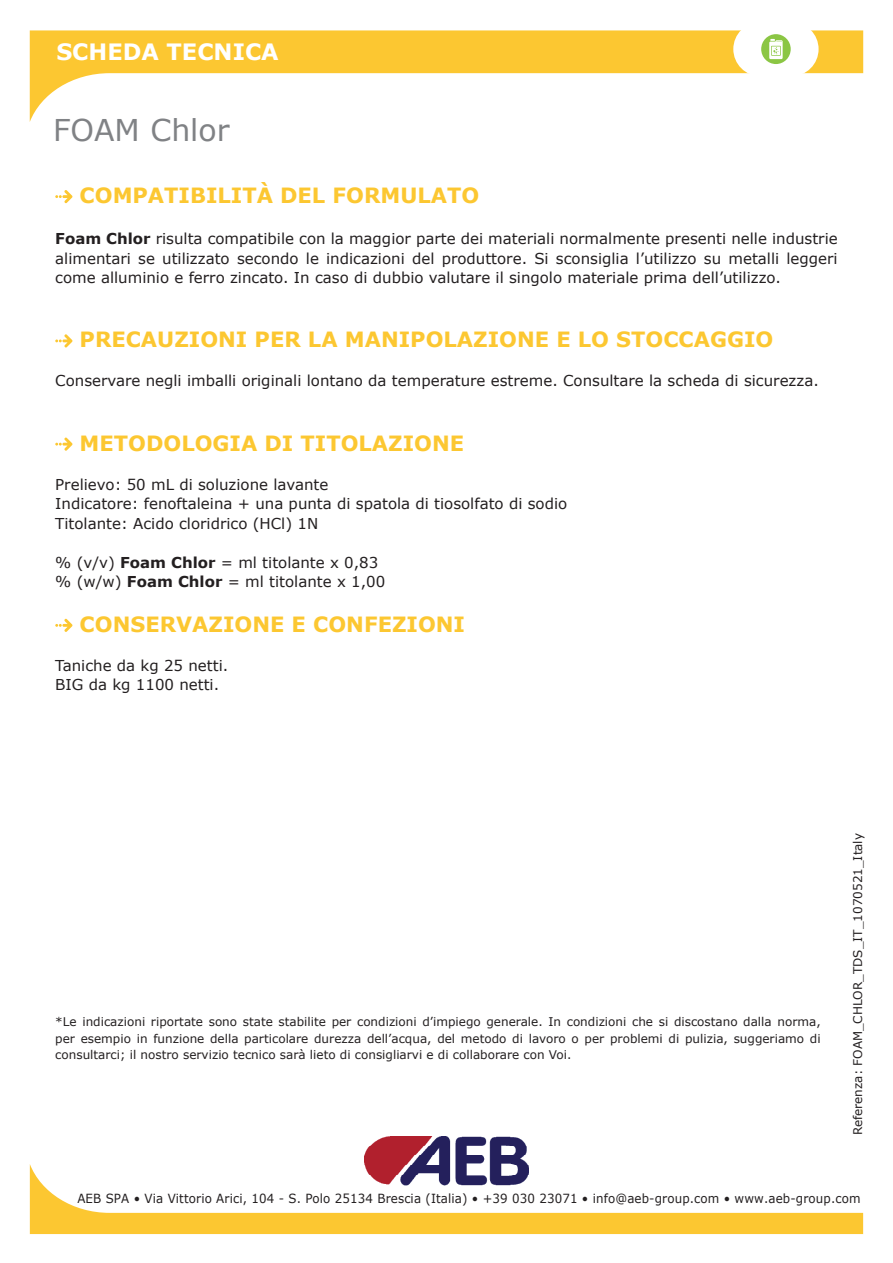
<style>
.page{position:relative;width:893px;height:1263px;background:#fff}
.page>*{position:absolute;margin:0;border:0;box-sizing:border-box;transform-origin:0 0}
.t1{font:30px "Verdana";color:#808285}
.t2{font:700 22.5px "Verdana";color:#fff}
.t3{font:700 21px "Verdana";color:#fcc731}
.t4{font:15px/19.5px "Verdana";color:#231f20}
.t5{font:12.6px "Verdana";letter-spacing:.01em;color:#231f20;scale:.94 1}
.t6{font:12px/16.5px "Verdana";color:#231f20;text-align:justify}
.s1{font-weight:700}
</style>
<div class="page">
<img style="left:364px;top:1136px;width:164px;height:28px">
<svg style="left:30px;top:30px;width:833px;height:91px"></svg>
<div style="left:733px;top:22px;width:86px;height:54px;background:#fff;border-radius:27px"></div>
<div style="left:761px;top:34px;width:30px;height:30px;background:#8bc644;border-radius:50%"></div>
<svg style="left:769px;top:39px;width:14px;height:20px"></svg>
<svg style="left:30px;top:1164px;width:833px;height:70px"></svg>
<svg style="left:55px;top:190px;width:17px;height:13px"></svg>
<svg style="left:55px;top:334px;width:17px;height:13px"></svg>
<svg style="left:55px;top:438px;width:17px;height:13px"></svg>
<svg style="left:55px;top:619px;width:17px;height:13px"></svg>
<h2 class="t2" style="left:56px;top:36px;width:224px">SCHEDA TECNICA</h2>
<h1 class="t1" style="left:53px;top:110px;width:178px">FOAM Chlor</h1>
<h3 class="t3" style="left:80px;top:181px;width:401px">COMPATIBILITÀ DEL FORMULATO</h3>
<p class="t4" style="left:55px;top:229px;width:784px;text-align:justify"><span class="s1">Foam Chlor</span> risulta compatibile con la maggior parte dei materiali normalmente presenti nelle industrie alimentari se utilizzato secondo le indicazioni del produttore. Si sconsiglia l’utilizzo su metalli leggeri come alluminio e ferro zincato. In caso di dubbio valutare il singolo materiale prima dell’utilizzo.</p>
<h3 class="t3" style="left:80px;top:325px;width:695px">PRECAUZIONI PER LA MANIPOLAZIONE E LO STOCCAGGIO</h3>
<p class="t4" style="left:55px;top:371px;width:765px">Conservare negli imballi originali lontano da temperature estreme. Consultare la scheda di sicurezza.</p>
<h3 class="t3" style="left:80px;top:428px;width:386px">METODOLOGIA DI TITOLAZIONE</h3>
<p class="t4" style="left:55px;top:474px;width:513px">Prelievo: 50 mL di soluzione lavante<br>Indicatore: fenoftaleina + una punta di spatola di tiosolfato di sodio<br>Titolante: Acido cloridrico (HCl) 1N</p>
<p class="t4" style="left:55px;top:552px;width:332px">% (v/v) <span class="s1">Foam Chlor</span> = ml titolante x 0,83 % (w/w) <span class="s1">Foam Chlor</span> = ml titolante x 1,00</p>
<h3 class="t3" style="left:80px;top:609px;width:387px">CONSERVAZIONE E CONFEZIONI</h3>
<p class="t4" style="left:55px;top:655px;width:174px">Taniche da kg 25 netti.<br>BIG da kg 1100 netti.</p>
<p class="t6" style="left:55px;top:1013px;width:767px">*Le indicazioni riportate sono state stabilite per condizioni d’impiego generale. In condizioni che si discostano dalla norma, per esempio in funzione della particolare durezza dell’acqua, del metodo di lavoro o per problemi di pulizia, suggeriamo di consultarci; il nostro servizio tecnico sarà lieto di consigliarvi e di collaborare con Voi.</p>
<p class="t6" style="left:849px;top:1135px;width:304px;rotate:-90deg">Referenza: FOAM_CHLOR_TDS_IT_1070521_Italy</p>
<p class="t5" style="left:77px;top:1190px;width:835px">AEB SPA • Via Vittorio Arici, 104 - S. Polo 25134 Brescia (Italia) • +39 030 23071 • info@aeb-group.com • www.aeb-group.com</p>
</div>
